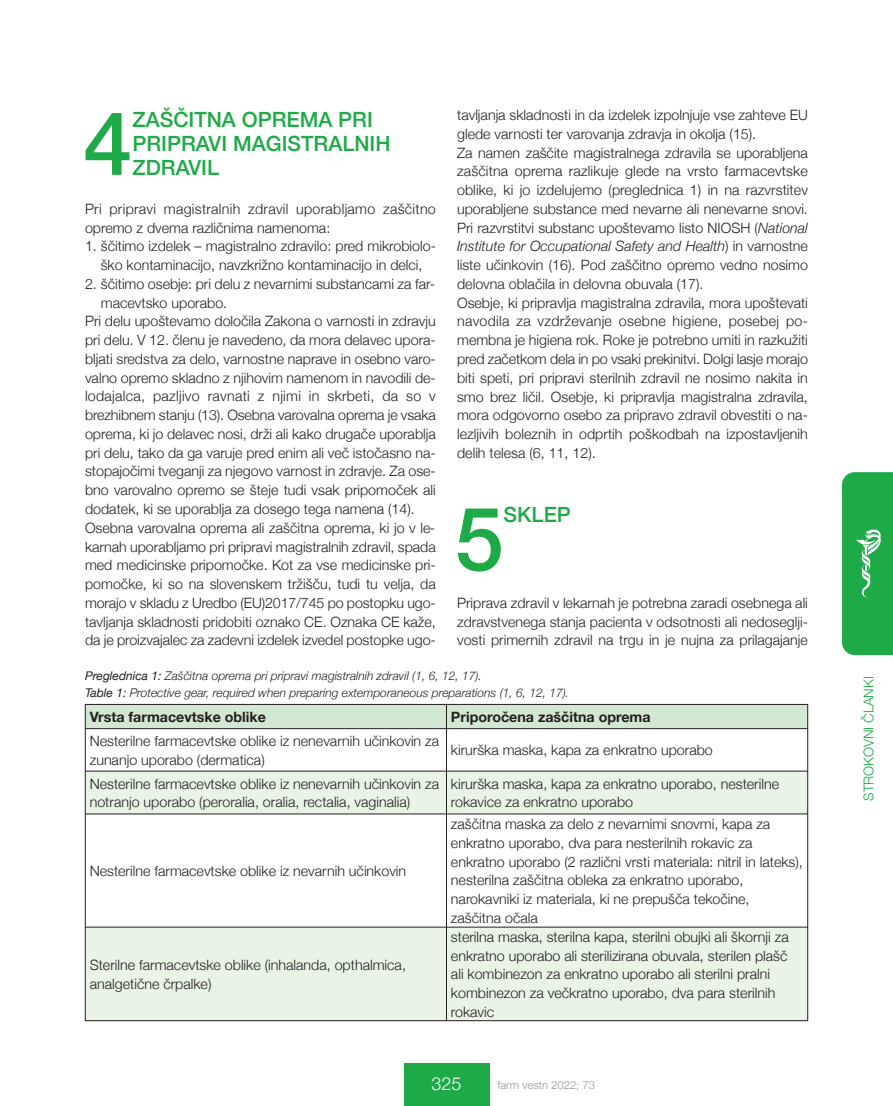
<style>
.page{position:relative;width:893px;height:1106px;background:#fff}
.page>*{position:absolute;margin:0;border:0;box-sizing:border-box;transform-origin:0 0}
.t1{font:500 88.2px "Helvetica Neue";color:#1faa48}
.t2{font:500 21px/24px "Helvetica Neue";color:#1faa48}
.t3{font:300 18px "Helvetica Neue";color:#fff}
.t4{font:300 14.25px/18.8px "Helvetica Neue";color:#231f20}
.t5{font:300 14.25px/18.8px "Helvetica Neue";letter-spacing:.02em;color:#231f20}
.t6{font:700 14.25px "Helvetica Neue";color:#231f20}
.t7{font:300 13.5px "Helvetica Neue";color:#1faa48}
.t8{font:italic 300 12px/16.8px "Helvetica Neue";color:#231f20}
.t9{font:300 11.25px "Helvetica Neue";color:#939598}
.s1{font-style:italic}
.s2{font-weight:400}
</style>
<div class="page">
<div style="left:404px;top:1063px;width:85px;height:43px;background:#1faa48"></div>
<svg style="left:842px;top:472px;width:51px;height:183px;background:#2aae51"></svg>
<div style="left:85px;top:704px;width:361px;height:24px;background:#d3e8d2"></div>
<div style="left:446px;top:704px;width:362px;height:24px;background:#d3e8d2"></div>
<div style="left:85px;top:771px;width:361px;height:43px;background:#e9f4e7"></div>
<div style="left:446px;top:771px;width:362px;height:43px;background:#e9f4e7"></div>
<div style="left:85px;top:927px;width:361px;height:93px;background:#e9f4e7"></div>
<div style="left:446px;top:927px;width:362px;height:93px;background:#e9f4e7"></div>
<hr style="left:85px;top:704px;width:1px;height:316px;background:#231f20">
<hr style="left:446px;top:704px;width:1px;height:316px;background:#231f20">
<hr style="left:807px;top:704px;width:1px;height:316px;background:#231f20">
<hr style="left:85px;top:704px;width:723px;height:1px;background:#231f20">
<hr style="left:85px;top:728px;width:723px;height:1px;background:#231f20">
<hr style="left:85px;top:771px;width:723px;height:1px;background:#231f20">
<hr style="left:85px;top:813px;width:723px;height:1px;background:#231f20">
<hr style="left:85px;top:926px;width:723px;height:1px;background:#231f20">
<hr style="left:85px;top:1020px;width:723px;height:1px;background:#231f20">
<h1 class="t1" style="left:83px;top:89px;width:51px">4</h1>
<h2 class="t2" style="left:132px;top:107px;width:260px">ZAŠČITNA OPREMA PRI<br>PRIPRAVI MAGISTRALNIH<br>ZDRAVIL</h2>
<p class="t5" style="left:85px;top:199px;width:352px">Pri pripravi magistralnih zdravil uporabljamo zaščitno opremo z dvema različnima namenoma:</p>
<p class="t4" style="left:85px;top:237px;width:352px;text-align:center">1. ščitimo izdelek – magistralno zdravilo: pred mikrobiolo&shy;ško kontaminacijo, navzkrižno kontaminacijo in delci,</p>
<p class="t4" style="left:85px;top:274px;width:352px">2. ščitimo osebje: pri delu z nevarnimi substancami za far-</p>
<p class="t4" style="left:101px;top:293px;width:128px">macevtsko uporabo.</p>
<p class="t4" style="left:85px;top:312px;width:352px">Pri delu upoštevamo določila Zakona o varnosti in zdravju</p>
<p class="t4" style="left:85px;top:330px;width:352px">pri delu. V 12. členu je navedeno, da mora delavec upora-</p>
<p class="t4" style="left:85px;top:349px;width:352px">bljati sredstva za delo, varnostne naprave in osebno varo-</p>
<p class="t4" style="left:85px;top:368px;width:352px">valno opremo skladno z njihovim namenom in navodili de-</p>
<p class="t5" style="left:85px;top:387px;width:352px">lodajalca, pazljivo ravnati z njimi in skrbeti, da so v</p>
<p class="t4" style="left:85px;top:405px;width:352px">brezhibnem stanju (13). Osebna varovalna oprema je vsaka</p>
<p class="t4" style="left:85px;top:424px;width:352px">oprema, ki jo delavec nosi, drži ali kako drugače uporablja</p>
<p class="t4" style="left:85px;top:443px;width:352px">pri delu, tako da ga varuje pred enim ali več istočasno na-</p>
<p class="t4" style="left:85px;top:462px;width:352px">stopajočimi tveganji za njegovo varnost in zdravje. Za ose-</p>
<p class="t4" style="left:85px;top:480px;width:352px">bno varovalno opremo se šteje tudi vsak pripomoček ali</p>
<p class="t4" style="left:85px;top:499px;width:331px">dodatek, ki se uporablja za dosego tega namena (14).</p>
<p class="t4" style="left:85px;top:518px;width:352px">Osebna varovalna oprema ali zaščitna oprema, ki jo v le-</p>
<p class="t4" style="left:85px;top:537px;width:352px">karnah uporabljamo pri pripravi magistralnih zdravil, spada</p>
<p class="t4" style="left:85px;top:555px;width:352px">med medicinske pripomočke. Kot za vse medicinske pri-</p>
<p class="t4" style="left:85px;top:574px;width:352px">pomočke, ki so na slovenskem tržišču, tudi tu velja, da</p>
<p class="t4" style="left:85px;top:593px;width:352px">morajo v skladu z Uredbo (EU)2017/745 po postopku ugo-</p>
<p class="t4" style="left:85px;top:612px;width:352px">tavljanja skladnosti pridobiti oznako CE. Oznaka CE kaže,</p>
<p class="t4" style="left:85px;top:630px;width:352px">da je proizvajalec za zadevni izdelek izvedel postopke ugo-</p>
<p class="t4" style="left:457px;top:105px;width:352px">tavljanja skladnosti in da izdelek izpolnjuje vse zahteve EU glede varnosti ter varovanja zdravja in okolja (15).<br>Za namen zaščite magistralnega zdravila se uporabljena zaščitna oprema razlikuje glede na vrsto farmacevtske oblike, ki jo izdelujemo (preglednica 1) in na razvrstitev uporabljene substance med nevarne ali nenevarne snovi.<br>Pri razvrstitvi substanc upoštevamo listo NIOSH (<span class="s1">National Institute for Occupational Safety and Health</span>) in varnostne liste učinkovin (16). Pod zaščitno opremo vedno nosimo delovna oblačila in delovna obuvala (17).<br>Osebje, ki pripravlja magistralna zdravila, mora upoštevati navodila za vzdrževanje osebne higiene, posebej po&shy;membna je higiena rok. Roke je potrebno umiti in razkužiti pred začetkom dela in po vsaki prekinitvi. Dolgi lasje morajo biti speti, pri pripravi sterilnih zdravil ne nosimo nakita in smo brez ličil. Osebje, ki pripravlja magistralna zdravila, mora odgovorno osebo za pripravo zdravil obvestiti o na&shy;lezljivih boleznih in odprtih poškodbah na izpostavljenih delih telesa (6, 11, 12).</p>
<h1 class="t1" style="left:455px;top:484px;width:51px">5</h1>
<h2 class="t2" style="left:504px;top:502px;width:69px">SKLEP</h2>
<p class="t4" style="left:457px;top:593px;width:352px;text-align:justify">Priprava zdravil v lekarnah je potrebna zaradi osebnega ali zdravstvenega stanja pacienta v odsotnosti ali nedoseglji&shy;vosti primernih zdravil na trgu in je nujna za prilagajanje</p>
<p class="t8" style="left:85px;top:667px;width:486px"><span class="s2">Preglednica 1:</span> Zaščitna oprema pri pripravi magistralnih zdravil (1, 6, 12, 17).<br><span class="s2">Table 1:</span> Protective gear, required when preparing extemporaneous preparations (1, 6, 12, 17).</p>
<p class="t6" style="left:90px;top:708px;width:178px">Vrsta farmacevtske oblike</p>
<p class="t6" style="left:451px;top:708px;width:201px">Priporočena zaščitna oprema</p>
<p class="t4" style="left:90px;top:731px;width:351px">Nesterilne farmacevtske oblike iz nenevarnih učinkovin za zunanjo uporabo (dermatica)</p>
<p class="t4" style="left:451px;top:740px;width:263px">kirurška maska, kapa za enkratno uporabo</p>
<p class="t4" style="left:90px;top:773px;width:351px">Nesterilne farmacevtske oblike iz nenevarnih učinkovin za notranjo uporabo (peroralia, oralia, rectalia, vaginalia)</p>
<p class="t4" style="left:451px;top:773px;width:330px">kirurška maska, kapa za enkratno uporabo, nesterilne rokavice za enkratno uporabo</p>
<p class="t4" style="left:90px;top:861px;width:318px">Nesterilne farmacevtske oblike iz nevarnih učinkovin</p>
<p class="t4" style="left:90px;top:955px;width:318px">Sterilne farmacevtske oblike (inhalanda, opthalmica, analgetične črpalke)</p>
<p class="t4" style="left:451px;top:814px;width:353px">zaščitna maska za delo z nevarnimi snovmi, kapa za enkratno uporabo, dva para nesterilnih rokavic za enkratno uporabo (2 različni vrsti materiala: nitril in lateks), nesterilna zaščitna obleka za enkratno uporabo, narokavniki iz materiala, ki ne prepušča tekočine, zaščitna očala</p>
<p class="t4" style="left:451px;top:927px;width:339px">sterilna maska, sterilna kapa, sterilni obujki ali škornji za enkratno uporabo ali sterilizirana obuvala, sterilen plašč ali kombinezon za enkratno uporabo ali sterilni pralni kombinezon za večkratno uporabo, dva para sterilnih rokavic</p>
<p class="t3" style="left:431px;top:1072px;width:32px">325</p>
<p class="t9" style="left:497px;top:1078px;width:99px">farm vestn 2022; 73</p>
<p class="t7" style="left:860px;top:801px;width:126px;rotate:-90deg">STROKOVNI ČLANKI</p>
</div>
